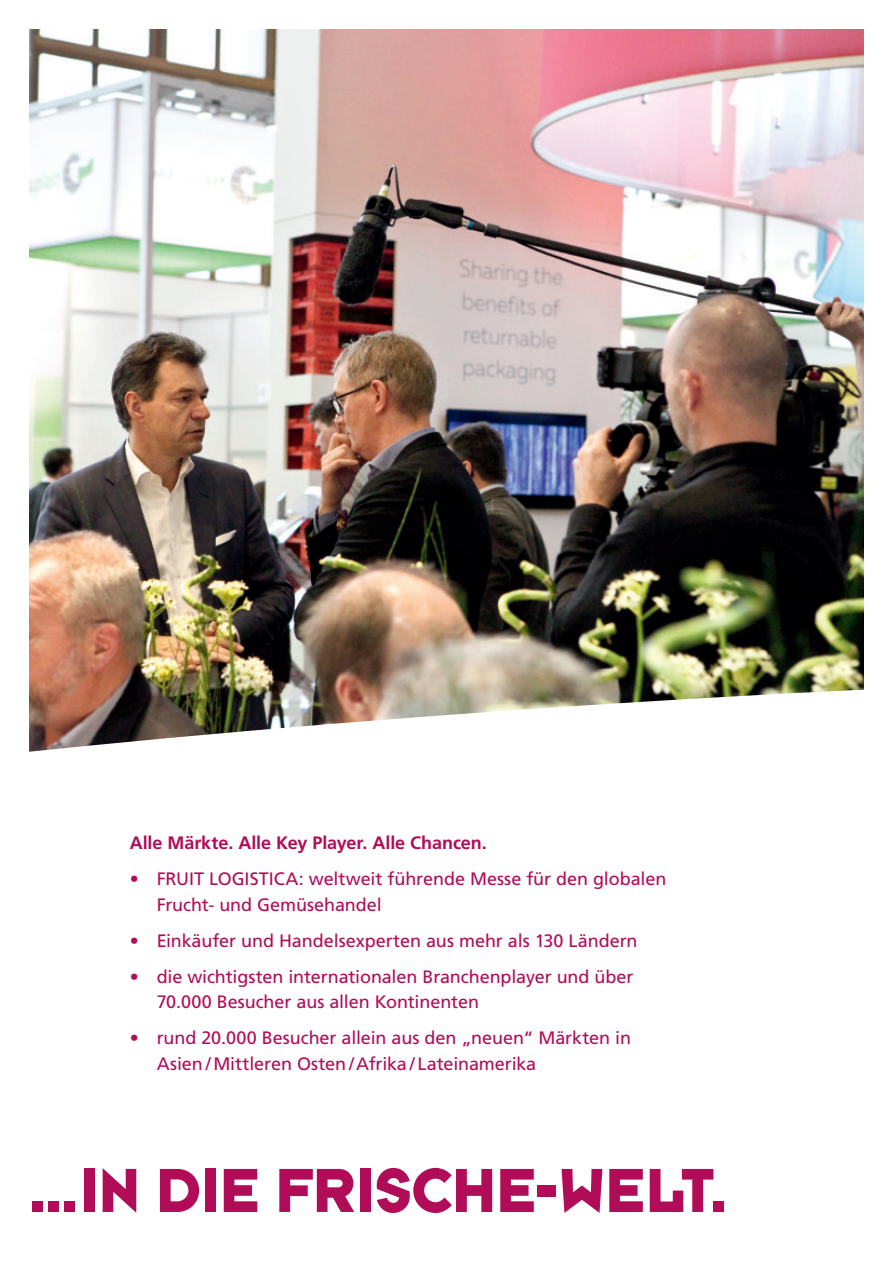
<style>
.page{position:relative;width:893px;height:1263px;background:#fff}
.page>*{position:absolute;margin:0;border:0;box-sizing:border-box;transform-origin:0 0}
.t1{font:64.5px "Typeface Six";letter-spacing:-.005em;color:#b10c57}
.t2{font:18px/25.5px "Frutiger CE";letter-spacing:-.005em;color:#b10c57}
.t3{font:700 18px "Frutiger CE";letter-spacing:-.005em;color:#b10c57}
</style>
<div class="page">
<img style="left:30px;top:30px;width:833px;height:638px">
<img style="left:29px;top:668px;width:835px;height:84px">
<p class="t3" style="left:130px;top:832px;width:359px">Alle Märkte. Alle Key Player. Alle Chancen.</p>
<p class="t2" style="left:157px;top:866px;width:511px;text-indent:-27px">• FRUIT LOGISTICA: weltweit führende Messe für den globalen<br>Frucht- und Gemüsehandel</p>
<p class="t2" style="left:130px;top:928px;width:509px">• Einkäufer und Handelsexperten aus mehr als 130 Ländern</p>
<p class="t2" style="left:157px;top:964px;width:478px;text-indent:-27px">• die wichtigsten internationalen Branchenplayer und über<br>70.000 Besucher aus allen Kontinenten</p>
<p class="t2" style="left:157px;top:1025px;width:476px;text-indent:-27px">• rund 20.000 Besucher allein aus den „neuen“ Märkten in<br>Asien / Mittleren Osten /Afrika / Lateinamerika</p>
<h1 class="t1" style="left:30px;top:1151px;width:697px">...IN DIE FRISCHE-WELT.</h1>
</div>
